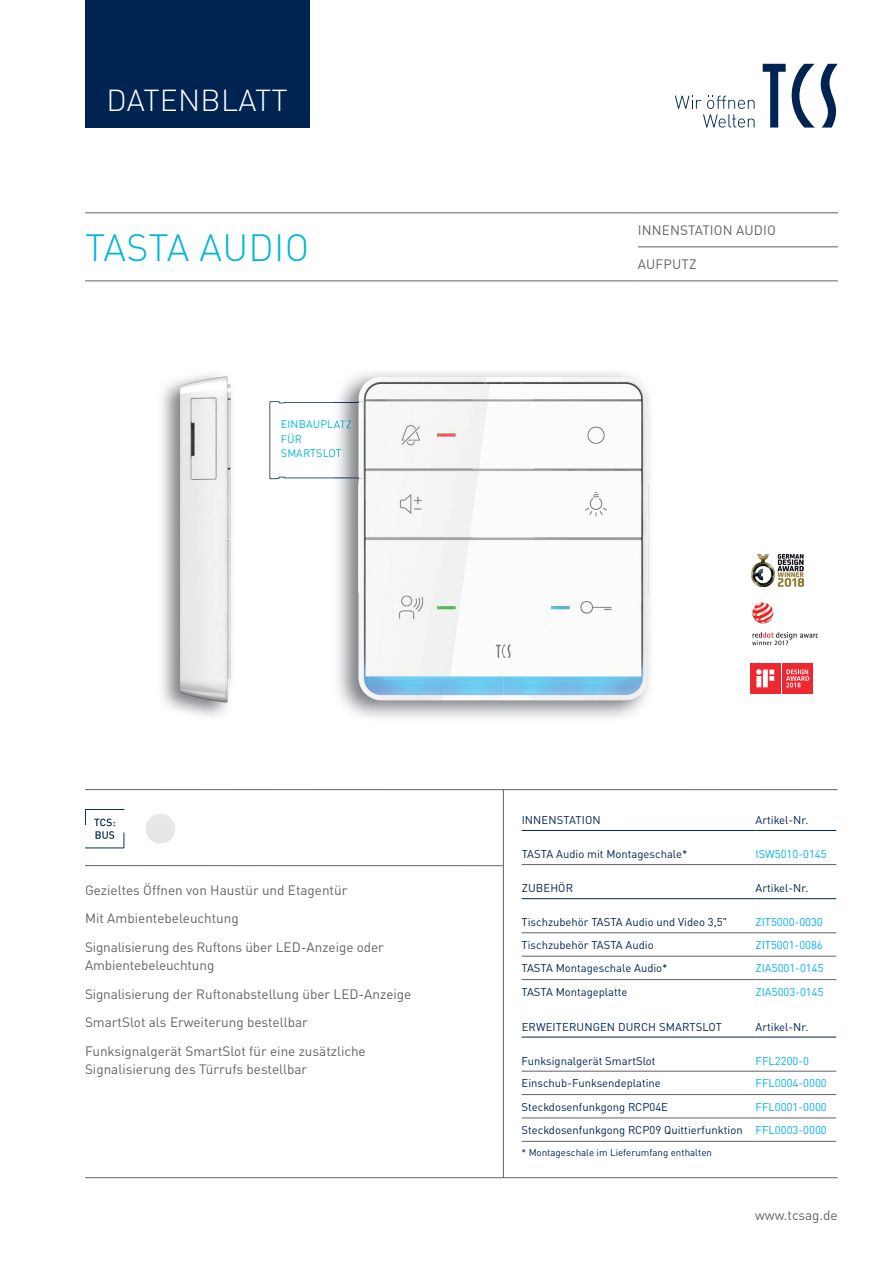
<style>
.page{position:relative;width:893px;height:1263px;background:#fff}
.page>*{position:absolute;margin:0;border:0;box-sizing:border-box;transform-origin:0 0}
.t1{font:300 37.5px "DIN Pro";letter-spacing:.01em;color:#00b7d6}
.t2{font:300 30px "DIN Pro";letter-spacing:.01em;color:#fff}
.t3{font:13.5px/28.7px "DIN Pro";color:#636366}
.t4{font:11.25px/23.4px "DIN Pro";color:#002451;text-align:right}
.t5{font:11.25px "DIN Pro";color:#00aeef}
.t6{font:10.95px/14.2px "DIN Pro";letter-spacing:.01em;color:#00b7d6}
.t7{font:9.75px "DIN Pro";color:#002451}
.s1{color:#00aeef}
</style>
<div class="page">
<svg style="left:675px;top:96px;width:80px;height:32px"></svg>
<svg style="left:763px;top:64px;width:75px;height:64px"></svg>
<div style="left:85px;top:0;width:224px;height:128px;background:#002451"></div>
<hr style="left:85px;top:213px;width:553px;height:1px;background:#636366">
<hr style="left:638px;top:213px;width:200px;height:1px;background:#636366">
<hr style="left:638px;top:247px;width:200px;height:1px;background:#636366">
<hr style="left:85px;top:281px;width:553px;height:1px;background:#636366">
<hr style="left:638px;top:281px;width:200px;height:1px;background:#636366">
<hr style="left:522px;top:830px;width:233px;height:1px;background:#002451">
<hr style="left:755px;top:830px;width:81px;height:1px;background:#002451">
<hr style="left:522px;top:864px;width:233px;height:1px;background:#636366">
<hr style="left:755px;top:864px;width:81px;height:1px;background:#636366">
<hr style="left:522px;top:898px;width:233px;height:1px;background:#002451">
<hr style="left:755px;top:898px;width:81px;height:1px;background:#002451">
<hr style="left:522px;top:1037px;width:233px;height:1px;background:#002451">
<hr style="left:755px;top:1037px;width:81px;height:1px;background:#002451">
<hr style="left:522px;top:932px;width:233px;height:1px;background:#636366">
<hr style="left:755px;top:932px;width:81px;height:1px;background:#636366">
<hr style="left:522px;top:956px;width:233px;height:1px;background:#636366">
<hr style="left:755px;top:956px;width:81px;height:1px;background:#636366">
<hr style="left:522px;top:979px;width:233px;height:1px;background:#636366">
<hr style="left:755px;top:979px;width:81px;height:1px;background:#636366">
<hr style="left:522px;top:1071px;width:233px;height:1px;background:#636366">
<hr style="left:755px;top:1071px;width:81px;height:1px;background:#636366">
<hr style="left:522px;top:1094px;width:233px;height:1px;background:#636366">
<hr style="left:755px;top:1094px;width:81px;height:1px;background:#636366">
<hr style="left:522px;top:1118px;width:233px;height:1px;background:#636366">
<hr style="left:755px;top:1118px;width:81px;height:1px;background:#636366">
<hr style="left:522px;top:1141px;width:233px;height:1px;background:#636366">
<hr style="left:755px;top:1141px;width:81px;height:1px;background:#636366">
<hr style="left:85px;top:1177px;width:753px;height:1px;background:#636366">
<hr style="left:503px;top:790px;width:1px;height:388px;background:#636366">
<img style="left:146px;top:814px;width:29px;height:30px;border-radius:15px">
<hr style="left:85px;top:789px;width:752px;height:1px;background:#636366">
<svg style="left:85px;top:809px;width:39px;height:39px"></svg>
<hr style="left:85px;top:865px;width:418px;height:1px;background:#636366">
<img style="left:162px;top:408px;width:70px;height:309px">
<img style="left:162px;top:374px;width:70px;height:34px">
<img style="left:338px;top:372px;width:312px;height:346px">
<svg style="left:269px;top:401px;width:90px;height:78px"></svg>
<img style="left:359px;top:377px;width:289px;height:323px">
<svg style="left:752px;top:632px;width:65px;height:13px"></svg>
<svg style="left:752px;top:602px;width:21px;height:21px"></svg>
<img style="left:752px;top:555px;width:52px;height:31px">
<div style="left:750px;top:663px;width:31px;height:31px;background:#ee2831"></div>
<svg style="left:756px;top:669px;width:18px;height:18px"></svg>
<div style="left:782px;top:663px;width:31px;height:31px;background:#ee2831"></div>
<svg style="left:786px;top:669px;width:23px;height:18px"></svg>
<h2 class="t2" style="left:107px;top:77px;width:183px">DATENBLATT</h2>
<h1 class="t1" style="left:85px;top:219px;width:226px">TASTA AUDIO</h1>
<p class="t6" style="left:281px;top:416px;width:73px">EINBAUPLATZ<br>FÜR<br>SMARTSLOT</p>
<p class="t3" style="left:638px;top:214px;width:139px">INNENSTATION AUDIO</p>
<p class="t3" style="left:638px;top:248px;width:60px">AUFPUTZ</p>
<p class="t3" style="left:85px;top:874px;width:300px">Gezieltes Öffnen von Haustür und Etagentür<br>Mit Ambientebeleuchtung<br>Signalisierung des Ruftons über LED-Anzeige oder</p>
<p class="t3" style="left:85px;top:949px;width:328px">Ambientebeleuchtung<br>Signalisierung der Ruftonabstellung über LED-Anzeige SmartSlot als Erweiterung bestellbar<br>Funksignalgerät SmartSlot für eine zusätzliche</p>
<p class="t3" style="left:85px;top:1053px;width:224px">Signalisierung des Türrufs bestellbar</p>
<p class="t4" style="left:522px;top:807px;width:80px">INNENSTATION</p>
<p class="t4" style="left:755px;top:807px;width:54px">Artikel-Nr.</p>
<p class="t4" style="left:522px;top:841px;width:167px">TASTA Audio mit Montageschale*</p>
<p class="t5" style="left:755px;top:845px;width:73px">ISW5010-0145</p>
<p class="t4" style="left:522px;top:875px;width:53px">ZUBEHÖR</p>
<p class="t4" style="left:755px;top:875px;width:54px">Artikel-Nr.</p>
<p class="t4" style="left:522px;top:909px;width:207px">Tischzubehör TASTA Audio und Video 3,5"</p>
<p class="t5" style="left:755px;top:913px;width:69px">ZIT5000-0030</p>
<p class="t4" style="left:522px;top:932px;width:134px">Tischzubehör TASTA Audio</p>
<p class="t5" style="left:755px;top:936px;width:69px">ZIT5001-0086</p>
<p class="t4" style="left:522px;top:955px;width:147px">TASTA Montageschale Audio*</p>
<p class="t5" style="left:755px;top:959px;width:70px">ZIA5001-0145</p>
<p class="t4" style="left:522px;top:979px;width:107px">TASTA Montageplatte</p>
<p class="t5" style="left:755px;top:983px;width:70px">ZIA5003-0145</p>
<p class="t4" style="left:522px;top:1014px;width:202px">ERWEITERUNGEN DURCH SMARTSLOT</p>
<p class="t4" style="left:755px;top:1014px;width:54px">Artikel-Nr.</p>
<p class="t4" style="left:522px;top:1048px;width:136px">Funksignalgerät SmartSlot</p>
<p class="t5" style="left:755px;top:1052px;width:55px">FFL2200-0</p>
<p class="t4" style="left:522px;top:1070px;width:141px">Einschub-Funksendeplatine</p>
<p class="t5" style="left:755px;top:1074px;width:73px">FFL0004-0000</p>
<p class="t4" style="left:522px;top:1094px;width:148px">Steckdosenfunkgong RCP04E</p>
<p class="t4" style="left:522px;top:1094px;width:307px"><span class="s1">FFL0001-0000<br></span>Steckdosenfunkgong RCP09 Quittierfunktion <span class="s1">FFL0003-0000</span></p>
<p class="t7" style="left:522px;top:1145px;width:192px">* Montageschale im Lieferumfang enthalten</p>
<p class="t3" style="left:755px;top:1200px;width:84px">www.tcsag.de</p>
</div>
